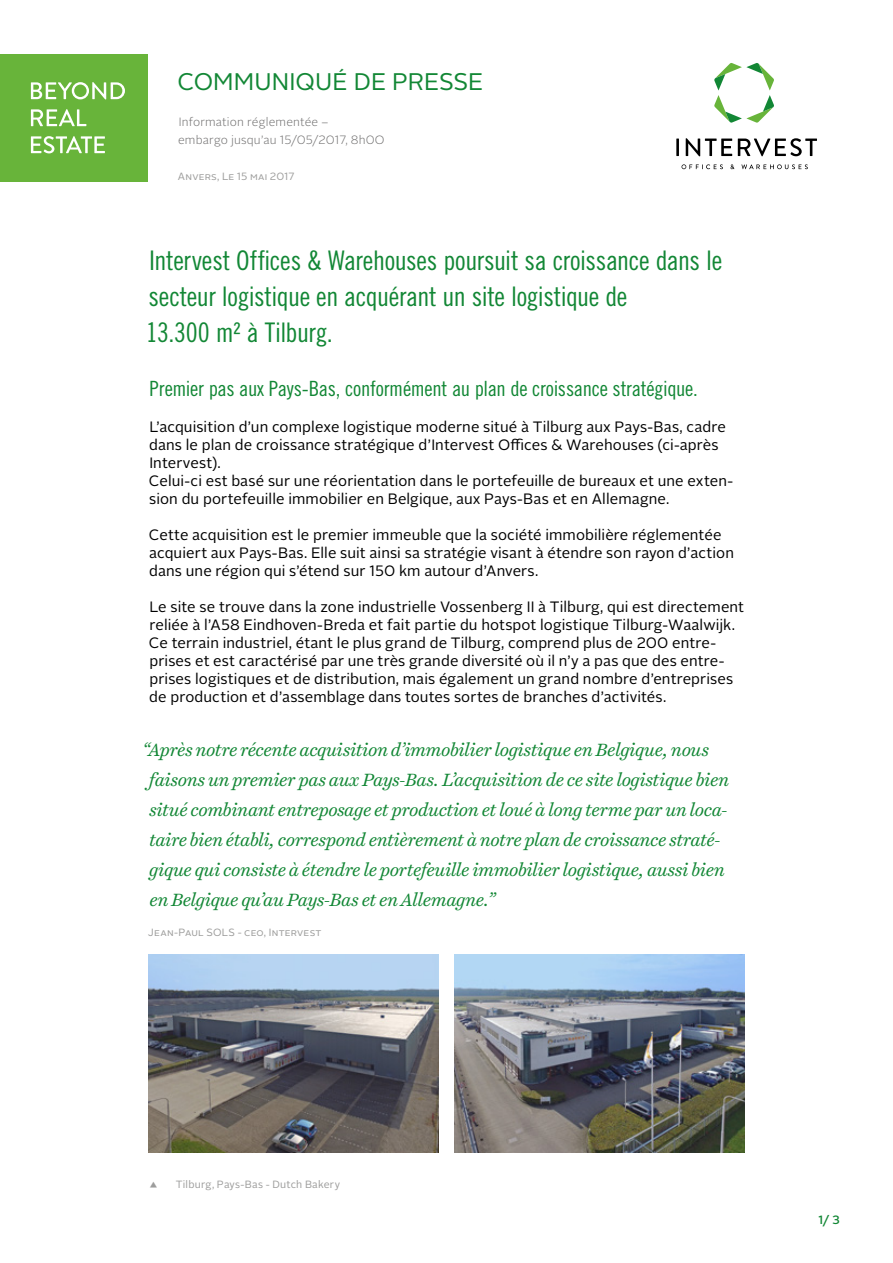
<style>
.page{position:relative;width:893px;height:1263px;background:#fff}
.page>*{position:absolute;margin:0;border:0;box-sizing:border-box;transform-origin:0 0}
.t1{font:27px/36px "Trade Gothic LT Std Cn 18";letter-spacing:-.015em;color:#128735}
.t2{font:24px "Alright Sans";letter-spacing:.005em;color:#128735}
.t3{font:21px "Trade Gothic LT Std Cn 18";letter-spacing:-.015em;color:#128735}
.t4{font:italic 18px/30px "Harriet Text";letter-spacing:-.025em;color:#128735}
.t5{font:15px/18px "Alright Sans";letter-spacing:.005em;color:#000}
.t6{font:300 12px/18px "Alright Sans";letter-spacing:.015em;color:#706f6f}
.t7{font:500 12px "Alright Sans";color:#128735}
.t8{font:10.5px "Alright Sans";letter-spacing:.02em;color:#9d9d9c}
</style>
<div class="page">
<div style="left:0;top:54px;width:148px;height:128px;background:#68b43a"></div>
<svg style="left:31px;top:136px;width:74px;height:17px"></svg>
<svg style="left:31px;top:109px;width:55px;height:17px"></svg>
<svg style="left:31px;top:82px;width:94px;height:17px"></svg>
<hr style="left:676px;top:139px;width:3px;height:17px;background:#000">
<svg style="left:686px;top:138px;width:46px;height:18px"></svg>
<svg style="left:738px;top:138px;width:79px;height:18px"></svg>
<svg style="left:681px;top:164px;width:42px;height:5px"></svg>
<svg style="left:730px;top:164px;width:4px;height:5px"></svg>
<svg style="left:741px;top:164px;width:67px;height:5px"></svg>
<svg style="left:714px;top:63px;width:60px;height:60px"></svg>
<img style="left:454px;top:954px;width:290px;height:198px">
<img style="left:149px;top:954px;width:290px;height:198px">
<h2 class="t2" style="left:178px;top:65px;width:307px">COMMUNIQUÉ DE PRESSE</h2>
<p class="t6" style="left:178px;top:113px;width:208px">Information réglementée –<br>embargo jusqu’au 15/05/2017, 8h0O</p>
<p class="t8" style="left:178px;top:169px;width:118px">Anvers, Le 15 mai 2017</p>
<h1 class="t1" style="left:146px;top:242px;width:578px">Intervest Offices &amp; Warehouses poursuit sa croissance dans le secteur logistique en acquérant un site logistique de<br>13.300 m² à Tilburg.</h1>
<h3 class="t3" style="left:150px;top:376px;width:550px">Premier pas aux Pays-Bas, conformément au plan de croissance stratégique.</h3>
<p class="t5" style="left:149px;top:418px;width:586px">L’acquisition d’un complexe logistique moderne situé à Tilburg aux Pays-Bas, cadre dans le plan de croissance stratégique d’Intervest Offices &amp; Warehouses (ci-après Intervest).<br>Celui-ci est basé sur une réorientation dans le portefeuille de bureaux et une exten&shy;sion du portefeuille immobilier en Belgique, aux Pays-Bas et en Allemagne.</p>
<p class="t5" style="left:149px;top:526px;width:586px">Cette acquisition est le premier immeuble que la société immobilière réglementée acquiert aux Pays-Bas. Elle suit ainsi sa stratégie visant à étendre son rayon d’action dans une région qui s’étend sur 150 km autour d’Anvers.</p>
<p class="t5" style="left:149px;top:598px;width:597px">Le site se trouve dans la zone industrielle Vossenberg II à Tilburg, qui est directement reliée à l’A58 Eindhoven-Breda et fait partie du hotspot logistique Tilburg-Waalwijk.<br>Ce terrain industriel, étant le plus grand de Tilburg, comprend plus de 200 entre&shy;prises et est caractérisé par une très grande diversité où il n’y a pas que des entre&shy;prises logistiques et de distribution, mais également un grand nombre d’entreprises de production et d’assemblage dans toutes sortes de branches d’activités.</p>
<p class="t4" style="left:149px;top:735px;width:582px;text-indent:-7px">“Après notre récente acquisition d’immobilier logistique en Belgique, nous faisons un premier pas aux Pays-Bas. L’acquisition de ce site logistique bien situé combinant entreposage et production et loué à long terme par un loca&shy;taire bien établi, correspond entièrement à notre plan de croissance straté&shy;gique qui consiste à étendre le portefeuille immobilier logistique, aussi bien en Belgique qu’au Pays-Bas et en Allemagne.”</p>
<p class="t8" style="left:148px;top:925px;width:175px">Jean-Paul SOLS - ceo, Intervest</p>
<p class="t8" style="left:149px;top:1177px;width:193px">▲ Tilburg, Pays-Bas - Dutch Bakery</p>
<p class="t7" style="left:818px;top:1212px;width:23px">1/ 3</p>
</div>
